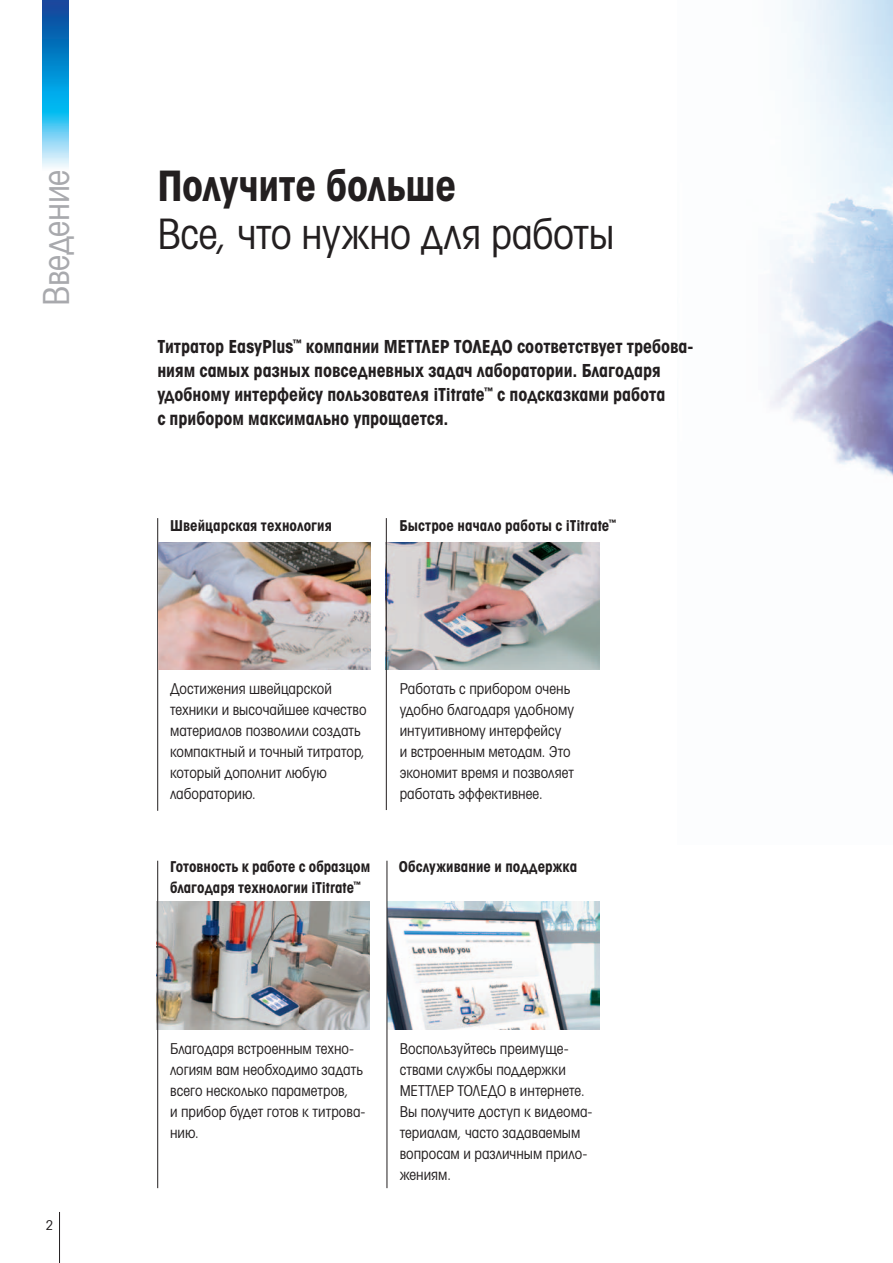
<style>
.page{position:relative;width:893px;height:1263px;background:#fff}
.page>*{position:absolute;margin:0;border:0;box-sizing:border-box;transform-origin:0 0}
.t1{font:42px "Avant Garde Gothic Cd Bk CITC";letter-spacing:-.01em;color:#231f20}
.t2{font:42px "Avant Garde Gothic Cd Bd CITC";letter-spacing:-.01em;color:#231f20}
.t3{font:36px "Avant Garde Gothic Cd Bk CITC";letter-spacing:-.01em;color:#a8a9ad}
.t4{font:18px/24px "Avant Garde Gothic Cd Bd CITC";color:#231f20}
.t5{font:15px/21px "Avant Garde Gothic Cd Bk CITC";color:#231f20}
.t6{font:15px/21px "Avant Garde Gothic Cd Bd CITC";letter-spacing:.005em;color:#231f20}
.t7{font:13.5px "Avant Garde Gothic Cd Bk CITC";color:#231f20}
</style>
<div class="page">
<hr style="left:59px;top:1212px;width:1px;height:51px;background:#231f20">
<img style="left:43px;top:0;width:25px;height:168px">
<img style="left:158px;top:902px;width:211px;height:127px">
<img style="left:770px;top:0;width:123px;height:477px">
<img style="left:388px;top:902px;width:212px;height:127px">
<img style="left:387px;top:542px;width:213px;height:128px">
<hr style="left:386px;top:518px;width:1px;height:292px;background:#231f20">
<hr style="left:387px;top:861px;width:1px;height:327px;background:#231f20">
<hr style="left:157px;top:518px;width:1px;height:293px;background:#231f20">
<hr style="left:157px;top:861px;width:1px;height:327px;background:#231f20">
<img style="left:158px;top:542px;width:213px;height:128px">
<h2 class="t3" style="left:36px;top:306px;width:138px;rotate:-90deg">Введение</h2>
<p class="t7" style="left:46px;top:1218px;width:9px">2</p>
<h1 class="t2" style="left:157px;top:162px;width:301px">Получите больше</h1>
<h1 class="t1" style="left:157px;top:210px;width:458px">Все, что нужно для работы</h1>
<p class="t4" style="left:157px;top:335px;width:538px">Титратор EasyPlus<sup>™</sup> компании МЕТТЛЕР ТОЛЕДО соответствует требова&shy;ниям самых разных повседневных задач лаборатории. Благодаря удобному интерфейсу пользователя iTitrate<sup>™</sup> с подсказками работа<br>с прибором максимально упрощается.</p>
<p class="t6" style="left:170px;top:516px;width:163px">Швейцарская технология</p>
<p class="t6" style="left:400px;top:515px;width:218px">Быстрое начало работы с iTitrate<sup>™</sup></p>
<p class="t5" style="left:170px;top:678px;width:198px">Достижения швейцарской техники и высочайшее качество материалов позволили создать компактный и точный титратор, который дополнит любую лабораторию.</p>
<p class="t5" style="left:400px;top:678px;width:176px">Работать с прибором очень удобно благодаря удобному интуитивному интерфейсу<br>и встроенным методам. Это экономит время и позволяет работать эффективнее.</p>
<p class="t6" style="left:170px;top:856px;width:202px">Готовность к работе с образцом благодаря технологии iTitrate<sup>™</sup></p>
<p class="t6" style="left:399px;top:856px;width:180px">Обслуживание и поддержка</p>
<p class="t5" style="left:170px;top:1038px;width:197px">Благодаря встроенным техно&shy;логиям вам необходимо задать всего несколько параметров,<br>и прибор будет готов к титрова&shy;нию.</p>
<p class="t5" style="left:400px;top:1038px;width:194px">Воспользуйтесь преимуще&shy;ствами службы поддержки<br>МЕТТЛЕР ТОЛЕДО в интернете.<br>Вы получите доступ к видеома&shy;териалам, часто задаваемым вопросам и различным прило&shy;жениям.</p>
</div>
